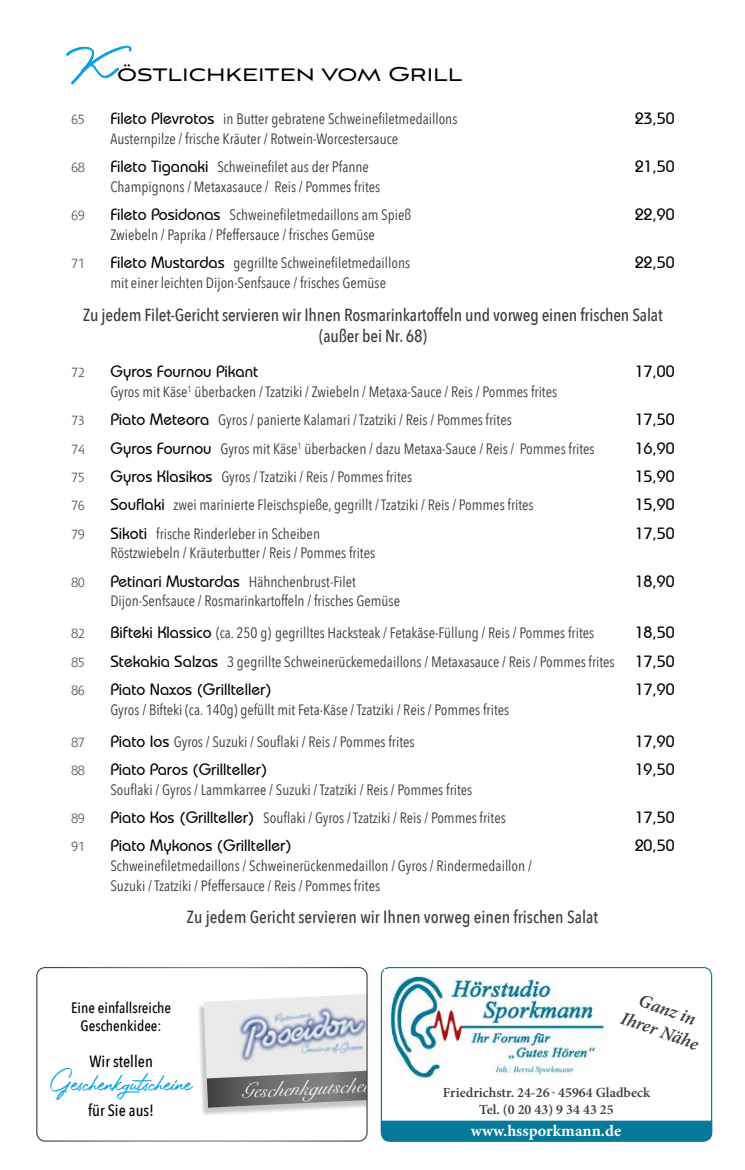
<style>
.page{position:relative;width:745px;height:1170px;background:#fff}
.page>*{position:absolute;margin:0;border:0;box-sizing:border-box;transform-origin:0 0}
.t1{font:29px "Photograph Signature";color:#009fe3}
.t2{font:25px "Aviano Sans";color:#000}
.t3{font:21.25px "Snell Roundhand";color:#fff}
.t4{font:italic 600 18.62px/22.2px "Minion Pro";color:#3c3c3b;text-align:center}
.t5{font:500 17.5px/21px "Avenir Next Condensed";letter-spacing:-.01em;color:#3c3c3b;text-align:center}
.t6{font:500 16.25px "Bauhaus IT Cby BT";color:#000}
.t7{font:500 16.25px "Avenir Next Condensed";color:#000}
.t8{font:700 16.25px "Minion Pro";color:#fff}
.t9{font:500 15.12px/18.1px "Avenir Next Condensed";color:#000;text-align:center}
.t10{font:15px/19.8px "Avenir Next Condensed";color:#3c3c3b}
.t11{font:600 14px/16.2px "Minion Pro";color:#3c3c3b;text-align:center}
.t12{font:300 13.75px "Anisette Std";color:#575756}
.s1{font-family:"Photograph Signature";font-size:40px;color:#009fe3}
.s2{font-family:"Bauhaus IT Cby BT";font-weight:500;font-size:16.25px;color:#000}
</style>
<div class="page">
<div style="left:382px;top:1120px;width:329px;height:21px;background:#06799a"></div>
<div style="left:380px;top:966px;width:331px;height:175px;border:1px solid #06799a;border-radius:8px"></div>
<img style="left:384px;top:972px;width:221px;height:108px">
<div style="left:197px;top:994px;width:170px;height:122px;background:#000;opacity:.22"></div>
<img style="left:204px;top:994px;width:161px;height:112px">
<svg style="left:207px;top:1070px;width:158px;height:37px;background:#838382"></svg>
<div style="left:36px;top:966px;width:331px;height:175px;border:1px solid #fff;border-radius:8px"></div>
<h2 class="t2" style="left:71px;top:63px;width:392px"><span class="s1">K</span>östlichkeiten vom Grill</h2>
<p class="t12" style="left:71px;top:112px;width:15px">65</p>
<p class="t10" style="left:110px;top:108px;width:348px"><span class="s2">Fileto Plevrotos</span> in Butter gebratene Schweinefiletmedaillons</p>
<p class="t6" style="left:634px;top:108px;width:41px">23,50</p>
<p class="t10" style="left:110px;top:128px;width:289px">Austernpilze / frische Kräuter / Rotwein-Worcestersauce</p>
<p class="t12" style="left:71px;top:160px;width:15px">68</p>
<p class="t10" style="left:110px;top:156px;width:260px"><span class="s2">Fileto Tiganaki</span> Schweinefilet aus der Pfanne</p>
<p class="t6" style="left:634px;top:156px;width:41px">21,50</p>
<p class="t10" style="left:110px;top:176px;width:271px">Champignons / Metaxasauce / Reis / Pommes frites</p>
<p class="t12" style="left:71px;top:208px;width:15px">69</p>
<p class="t10" style="left:110px;top:204px;width:302px"><span class="s2">Fileto Posidonas</span> Schweinefiletmedaillons am Spieß</p>
<p class="t6" style="left:634px;top:204px;width:41px">22,90</p>
<p class="t10" style="left:110px;top:224px;width:266px">Zwiebeln / Paprika / Pfeffersauce / frisches Gemüse</p>
<p class="t12" style="left:71px;top:256px;width:15px">71</p>
<p class="t10" style="left:110px;top:252px;width:301px"><span class="s2">Fileto Mustardas</span> gegrillte Schweinefiletmedaillons</p>
<p class="t6" style="left:634px;top:252px;width:41px">22,50</p>
<p class="t10" style="left:110px;top:272px;width:277px">mit einer leichten Dijon-Senfsauce / frisches Gemüse</p>
<p class="t5" style="left:83px;top:304px;width:580px">Zu jedem Filet-Gericht servieren wir Ihnen Rosmarinkartoffeln und vorweg einen frischen Salat (außer bei Nr. 68)</p>
<p class="t12" style="left:71px;top:365px;width:15px">72</p>
<p class="t6" style="left:110px;top:361px;width:149px">Gyros Fournou Pikant</p>
<p class="t6" style="left:634px;top:361px;width:41px">17,00</p>
<p class="t10" style="left:110px;top:381px;width:448px">Gyros mit Käse<sup>1</sup> überbacken / Tzatziki / Zwiebeln / Metaxa-Sauce / Reis / Pommes frites</p>
<p class="t12" style="left:71px;top:413px;width:15px">73</p>
<p class="t10" style="left:110px;top:409px;width:402px"><span class="s2">Piato Meteora</span> Gyros / panierte Kalamari / Tzatziki / Reis / Pommes frites</p>
<p class="t6" style="left:634px;top:409px;width:41px">17,50</p>
<p class="t12" style="left:71px;top:442px;width:15px">74</p>
<p class="t10" style="left:110px;top:438px;width:485px"><span class="s2">Gyros Fournou</span> Gyros mit Käse<sup>1</sup> überbacken / dazu Metaxa-Sauce / Reis / Pommes frites</p>
<p class="t6" style="left:634px;top:438px;width:41px">16,90</p>
<p class="t12" style="left:71px;top:470px;width:15px">75</p>
<p class="t10" style="left:110px;top:466px;width:303px"><span class="s2">Gyros Klasikos</span> Gyros / Tzatziki / Reis / Pommes frites</p>
<p class="t6" style="left:634px;top:466px;width:41px">15,90</p>
<p class="t12" style="left:71px;top:498px;width:15px">76</p>
<p class="t10" style="left:110px;top:494px;width:424px"><span class="s2">Souflaki</span> zwei marinierte Fleischspieße, gegrillt / Tzatziki / Reis / Pommes frites</p>
<p class="t6" style="left:634px;top:494px;width:41px">15,90</p>
<p class="t12" style="left:71px;top:526px;width:15px">79</p>
<p class="t10" style="left:110px;top:523px;width:211px"><span class="s2">Sikoti</span> frische Rinderleber in Scheiben</p>
<p class="t6" style="left:634px;top:523px;width:41px">17,50</p>
<p class="t10" style="left:110px;top:542px;width:266px">Röstzwiebeln / Kräuterbutter / Reis / Pommes frites</p>
<p class="t12" style="left:71px;top:575px;width:15px">80</p>
<p class="t10" style="left:110px;top:571px;width:247px"><span class="s2">Petinari Mustardas</span> Hähnchenbrust-Filet</p>
<p class="t6" style="left:634px;top:571px;width:41px">18,90</p>
<p class="t10" style="left:110px;top:590px;width:291px">Dijon-Senfsauce / Rosmarinkartoffeln / frisches Gemüse</p>
<p class="t12" style="left:71px;top:626px;width:15px">82</p>
<p class="t10" style="left:110px;top:622px;width:485px"><span class="s2">Bifteki Klassico</span> (ca. 250 g) gegrilltes Hacksteak / Fetakäse-Füllung / Reis / Pommes frites</p>
<p class="t6" style="left:634px;top:622px;width:41px">18,50</p>
<p class="t12" style="left:71px;top:654px;width:15px">85</p>
<p class="t10" style="left:110px;top:650px;width:565px"><span class="s2">Stekakia Salzas</span> 3 gegrillte Schweinerückemedaillons / Metaxasauce / Reis / Pommes frites <span class="s2">17,50</span></p>
<p class="t12" style="left:71px;top:683px;width:15px">86</p>
<p class="t6" style="left:110px;top:679px;width:163px">Piato Naxos (Grillteller)</p>
<p class="t6" style="left:634px;top:679px;width:41px">17,90</p>
<p class="t10" style="left:110px;top:698px;width:400px">Gyros / Bifteki (ca. 140g) gefüllt mit Feta-Käse / Tzatziki / Reis / Pommes frites</p>
<p class="t12" style="left:71px;top:734px;width:15px">87</p>
<p class="t10" style="left:110px;top:730px;width:305px"><span class="s2">Piato Ios</span> Gyros / Suzuki / Souflaki / Reis / Pommes frites</p>
<p class="t6" style="left:634px;top:731px;width:41px">17,90</p>
<p class="t12" style="left:71px;top:763px;width:15px">88</p>
<p class="t6" style="left:110px;top:759px;width:158px">Piato Paros (Grillteller)</p>
<p class="t6" style="left:634px;top:759px;width:41px">19,50</p>
<p class="t10" style="left:110px;top:778px;width:363px">Souflaki / Gyros / Lammkarree / Suzuki / Tzatziki / Reis / Pommes frites</p>
<p class="t12" style="left:71px;top:811px;width:15px">89</p>
<p class="t10" style="left:110px;top:807px;width:396px"><span class="s2">Piato Kos (Grillteller)</span> Souflaki / Gyros / Tzatziki / Reis / Pommes frites</p>
<p class="t6" style="left:634px;top:807px;width:41px">17,50</p>
<p class="t12" style="left:71px;top:839px;width:15px">91</p>
<p class="t6" style="left:110px;top:835px;width:183px">Piato Mykonos (Grillteller)</p>
<p class="t6" style="left:634px;top:835px;width:41px">20,50</p>
<p class="t10" style="left:110px;top:855px;width:422px">Schweinefiletmedaillons / Schweinerückenmedaillon / Gyros / Rindermedaillon /<br>Suzuki / Tzatziki / Pfeffersauce / Reis / Pommes frites</p>
<p class="t5" style="left:187px;top:906px;width:412px">Zu jedem Gericht servieren wir Ihnen vorweg einen frischen Salat</p>
<p class="t9" style="left:71px;top:998px;width:101px">Eine einfallsreiche<br>Geschenkidee:</p>
<p class="t7" style="left:89px;top:1051px;width:65px">Wir stellen</p>
<h1 class="t1" style="left:50px;top:1057px;width:144px">Geschenkgutscheine</h1>
<p class="t7" style="left:88px;top:1099px;width:68px">für Sie aus!</p>
<h3 class="t3" style="left:240px;top:1074px;width:138px;rotate:-3deg">Geschenkgutschein</h3>
<p class="t4" style="left:632px;top:985px;width:83px;rotate:20deg">Ganz in<br>Ihrer Nähe</p>
<p class="t11" style="left:442px;top:1084px;width:208px">Friedrichstr. 24-26 . 45964 Gladbeck<br>Tel. (0 20 43) 9 34 43 25</p>
<p class="t8" style="left:470px;top:1119px;width:152px">www.hssporkmann.de</p>
</div>
